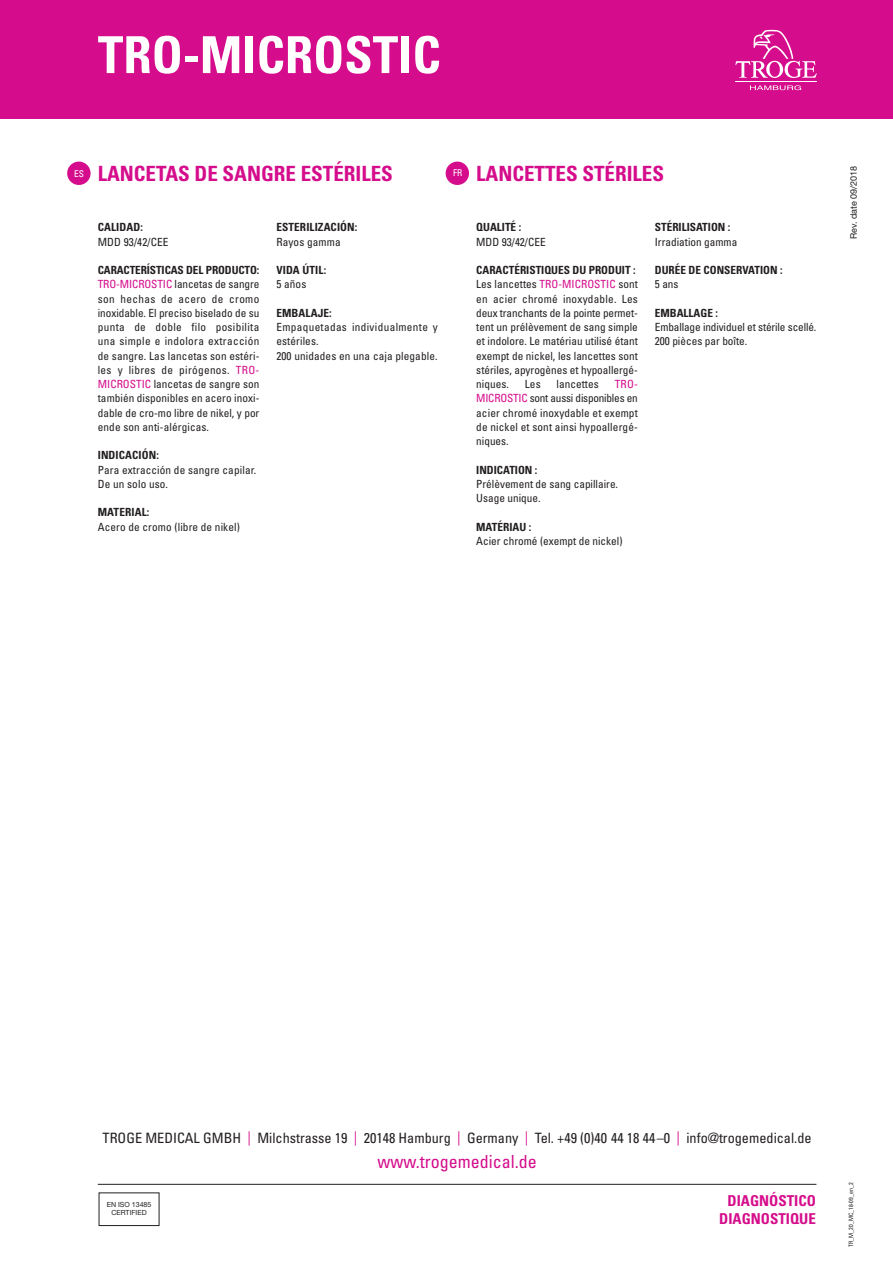
<style>
.page{position:relative;width:893px;height:1263px;background:#fff}
.page>*{position:absolute;margin:0;border:0;box-sizing:border-box;transform-origin:0 0}
.t1{font:51px "Univers Com 67 Bold Cond";color:#fff}
.t2{font:21px "Univers Com 67 Bold Cond";color:#d50d8c}
.t3{font:condensed 18px "Univers Com 57";color:#d50d8c}
.t4{font:15px/18px "Univers Com 67 Bold Cond";color:#d50d8c;text-align:center}
.t5{font:condensed 14.25px "Univers Com 57";color:#231f20}
.t6{font:condensed 11.25px/14.2px "Univers Com 57";letter-spacing:.005em;color:#231f20}
.t7{font:11.25px "Univers Com 67 Bold Cond";color:#231f20}
.t8{font:condensed 9.3px "Univers Com 57";color:#fff}
.t9{font:9px "Helvetica Neue";color:#231f20}
.t10{font:7.05px/8.4px "Helvetica Neue";color:#231f20;text-align:center}
.t11{font:condensed 6px "Univers Com 57";color:#231f20}
.s1{color:#d50d8c}
</style>
<div class="page">
<div style="left:0;top:0;width:893px;height:119px;background:#d50d8c"></div>
<hr style="left:98px;top:1184px;width:718px;height:1px;background:#231f20">
<div style="left:67px;top:162px;width:24px;height:23px;background:#d50d8c;border-radius:50%"></div>
<div style="left:446px;top:162px;width:23px;height:23px;background:#d50d8c;border-radius:50%"></div>
<hr style="left:736px;top:81px;width:81px;height:1px;background:#fff">
<svg style="left:735px;top:30px;width:82px;height:48px"></svg>
<svg style="left:750px;top:85px;width:51px;height:5px"></svg>
<div style="left:99px;top:1192px;width:60px;height:34px;border:1px solid #231f20"></div>
<h1 class="t1" style="left:98px;top:24px;width:344px">TRO-MICROSTIC</h1>
<h2 class="t2" style="left:98px;top:161px;width:297px">LANCETAS DE SANGRE ESTÉRILES</h2>
<h2 class="t2" style="left:476px;top:161px;width:189px">LANCETTES STÉRILES</h2>
<p class="t8" style="left:74px;top:167px;width:11px">ES</p>
<p class="t8" style="left:453px;top:167px;width:11px">FR</p>
<p class="t7" style="left:98px;top:220px;width:47px">CALIDAD:</p>
<p class="t6" style="left:98px;top:234px;width:72px">MDD 93/42/CEE</p>
<p class="t7" style="left:98px;top:263px;width:163px">CARACTERÍSTICAS DEL PRODUCTO:</p>
<p class="t6" style="left:98px;top:277px;width:163px;text-align:justify"><span class="s1">TRO-MICROSTIC</span> lancetas de sangre son hechas de acero de cromo inoxidable. El preciso biselado de su punta de doble filo posibilita una simple e indolora extracción de sangre. Las lancetas son estéri&shy;les y libres de pirógenos. <span class="s1">TRO-MICROSTIC</span> lancetas de sangre son también disponibles en acero inoxi&shy;dable de cro-mo libre de nikel, y por ende son anti-alérgicas.</p>
<p class="t7" style="left:98px;top:448px;width:63px">INDICACIÓN:</p>
<p class="t6" style="left:98px;top:462px;width:160px">Para extracción de sangre capilar.<br>De un solo uso.</p>
<p class="t7" style="left:98px;top:505px;width:53px">MATERIAL:</p>
<p class="t6" style="left:98px;top:519px;width:144px">Acero de cromo (libre de nikel)</p>
<p class="t7" style="left:276px;top:220px;width:82px">ESTERILIZACIÓN:</p>
<p class="t6" style="left:276px;top:234px;width:66px">Rayos gamma</p>
<p class="t7" style="left:276px;top:263px;width:51px">VIDA ÚTIL:</p>
<p class="t6" style="left:276px;top:277px;width:31px">5 años</p>
<p class="t7" style="left:276px;top:306px;width:57px">EMBALAJE:</p>
<p class="t6" style="left:276px;top:320px;width:163px">Empaquetadas individualmente y estériles.<br>200 unidades en una caja plegable.</p>
<p class="t7" style="left:476px;top:220px;width:46px">QUALITÉ :</p>
<p class="t6" style="left:476px;top:234px;width:71px">MDD 93/42/CEE</p>
<p class="t7" style="left:476px;top:263px;width:161px">CARACTÉRISTIQUES DU PRODUIT :</p>
<p class="t6" style="left:476px;top:277px;width:163px;text-align:justify">Les lancettes <span class="s1">TRO-MICROSTIC</span> sont en acier chromé inoxydable. Les deux tranchants de la pointe permet&shy;tent un prélèvement de sang simple et indolore. Le matériau utilisé étant exempt de nickel, les lancettes sont stériles, apyrogènes et hypoallergé&shy;niques.</p>
<p class="t6" style="left:476px;top:377px;width:163px;text-align:justify;text-indent:138px"><span class="s1">TRO-MICROSTIC</span> sont aussi disponibles en acier chromé inoxydable et exempt de nickel et sont ainsi hypoallergé&shy;niques.</p>
<p class="t7" style="left:476px;top:463px;width:63px">INDICATION :</p>
<p class="t6" style="left:476px;top:477px;width:143px">Prélèvement de sang capillaire.<br>Usage unique.</p>
<p class="t7" style="left:476px;top:520px;width:56px">MATÉRIAU :</p>
<p class="t6" style="left:476px;top:534px;width:148px">Acier chromé (exempt de nickel)</p>
<p class="t6" style="left:525px;top:377px;width:17px">Les</p>
<p class="t6" style="left:556px;top:377px;width:44px">lancettes</p>
<p class="t7" style="left:655px;top:220px;width:77px">STÉRILISATION :</p>
<p class="t6" style="left:655px;top:234px;width:84px">Irradiation gamma</p>
<p class="t7" style="left:655px;top:263px;width:129px">DURÉE DE CONSERVATION :</p>
<p class="t6" style="left:655px;top:277px;width:25px">5 ans</p>
<p class="t7" style="left:655px;top:306px;width:65px">EMBALLAGE :</p>
<p class="t6" style="left:655px;top:320px;width:163px">Emballage individuel et stérile scellé.<br>200 pièces par boîte.</p>
<p class="t9" style="left:850px;top:239px;width:75px;rotate:-90deg">Rev. date 09/2018</p>
<p class="t5" style="left:103px;top:1129px;width:711px">TROGE MEDICAL GMBH <span class="s1">|</span> Milchstrasse 19 <span class="s1">|</span> 20148 Hamburg <span class="s1">|</span> Germany <span class="s1">|</span> Tel. +49 (0)40 44 18 44–0 <span class="s1">|</span> info@trogemedical.de</p>
<h3 class="t3" style="left:377px;top:1150px;width:161px">www.trogemedical.de</h3>
<p class="t10" style="left:107px;top:1201px;width:46px">EN ISO 13485<br>CERTIFIED</p>
<h3 class="t4" style="left:719px;top:1192px;width:98px">DIAGNÓSTICO<br>DIAGNOSTIQUE</h3>
<p class="t11" style="left:847px;top:1247px;width:66px;rotate:-90deg">TR_M_20_MC_18-09_en_2</p>
</div>
